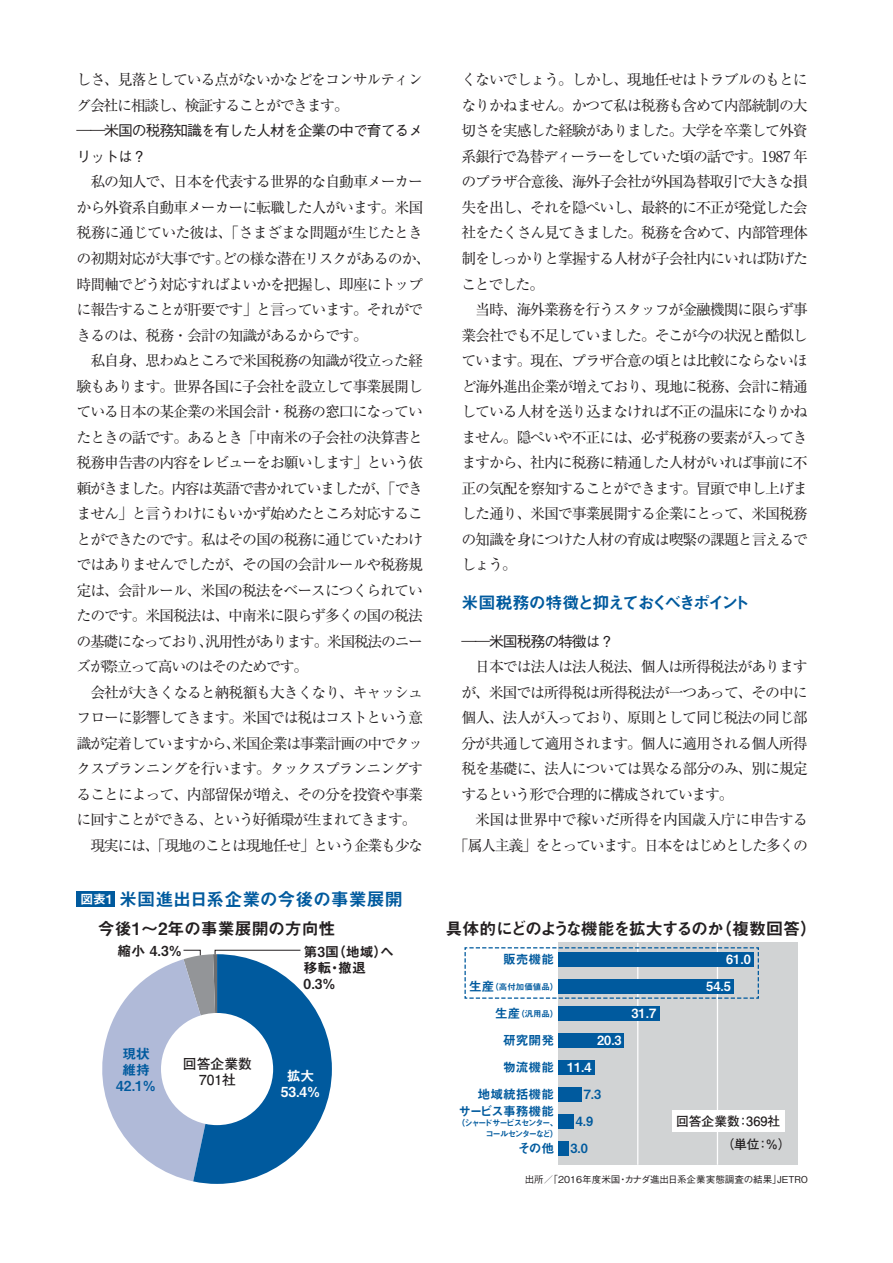
<style>
.page{position:relative;width:893px;height:1263px;background:#fff}
.page>*{position:absolute;margin:0;border:0;box-sizing:border-box;transform-origin:0 0}
.t1{font:18px "Midashi Go Pro MB31 90 pv RKSJ H";color:#005a9e}
.t2{font:16.95px "Midashi Go Pro MB31 90 pv RKSJ H";letter-spacing:-.08em;color:#231f20}
.t3{font:16.95px "Midashi Go Pro MB31 90 pv RKSJ H";letter-spacing:-.12em;color:#005a9e}
.t4{font:16.95px "Midashi Go Pro MB31 90 pv RKSJ H";letter-spacing:-.005em;color:#231f20}
.t5{font:14.85px/25.5px "Ryumin Pro Regular 90 pv RKSJ H";letter-spacing:-.07em;color:#231f20;text-align:justify}
.t6{font:14.85px "Ryumin Pro Regular 90 pv RKSJ H";letter-spacing:-.09em;color:#231f20}
.t7{font:14.85px/25.5px "Ryumin Pro Regular 90 pv RKSJ H";letter-spacing:-.03em;color:#231f20;text-align:right}
.t8{font:14.85px/25.5px "Gothic BBB Pro Medium 90 pv RKSJ H";letter-spacing:-.07em;color:#231f20}
.t9{font:13.8px/15.9px "Midashi Go Pr 6 N MB31 90 pv RKSJ H";color:#231f20}
.t10{font:13.8px/15.9px "Futo Go B101 Pro Bold 90 pv RKSJ H";color:#231f20;text-align:center}
.t11{font:13.8px/15.9px "Midashi Go Pr 6 N MB31 90 pv RKSJ H";color:#005a9e;text-align:center}
.t12{font:13.8px/15.9px "Midashi Go Pr 6 N MB31 90 pv RKSJ H";color:#fff;text-align:center}
.t13{font:12.75px/26.8px "Midashi Go Pr 6 N MB31 90 pv RKSJ H";color:#005a9e;text-align:right}
.t14{font:12.75px/27px "Midashi Go Pr 6 N MB31 90 pv RKSJ H";color:#fff}
.t15{font:12.75px/23.5px "Futo Go B101 Pro Bold 90 pv RKSJ H";color:#231f20}
.t16{font:12.75px "Midashi Go Pr 6 N MB31 90 pv RKSJ H";letter-spacing:-.065em;color:#005a9e}
.t17{font:9.6px "Gothic BBB Pro Medium 90 pv RKSJ H";color:#231f20}
.t18{font:8.55px/10.6px "Midashi Go Pr 6 N MB31 90 pv RKSJ H";letter-spacing:-.18em;color:#005a9e;text-align:right}
.t19{font:8.55px "Midashi Go Pr 6 N MB31 90 pv RKSJ H";letter-spacing:-.15em;color:#005a9e}
.s1{font-size:12.75px;color:#fff}
.s2{font-size:12.75px}
</style>
<div class="page">
<div style="left:558px;top:943px;width:239px;height:222px;background:#d1d3d4"></div>
<hr style="left:717px;top:943px;width:1px;height:222px;background:#fff">
<hr style="left:637px;top:943px;width:1px;height:222px;background:#fff">
<div style="left:77px;top:891px;width:38px;height:16px;background:#005a9e"></div>
<svg style="left:102px;top:950px;width:230px;height:234px"></svg>
<div style="left:558px;top:1140px;width:10px;height:15px;background:#005a9e"></div>
<div style="left:558px;top:1114px;width:16px;height:14px;background:#005a9e"></div>
<div style="left:558px;top:1087px;width:24px;height:14px;background:#005a9e"></div>
<div style="left:558px;top:1060px;width:36px;height:15px;background:#005a9e"></div>
<div style="left:558px;top:1033px;width:66px;height:15px;background:#005a9e"></div>
<div style="left:558px;top:1006px;width:101px;height:15px;background:#005a9e"></div>
<div style="left:672px;top:1110px;width:112px;height:21px;background:#fff"></div>
<svg style="left:464px;top:946px;width:295px;height:53px"></svg>
<p class="t5" style="left:77px;top:69px;width:348px">しさ、見落としている点がないかなどをコンサルティング会社に相談し、検証することができます。</p>
<p class="t8" style="left:77px;top:120px;width:348px">――米国の税務知識を有した人材を企業の中で育てるメリットは？</p>
<p class="t5" style="left:77px;top:171px;width:356px;text-align:left;text-indent:14px">私の知人で、日本を代表する世界的な自動車メーカーから外資系自動車メーカーに転職した人がいます。米国税務に通じていた彼は、「さまざまな問題が生じたときの初期対応が大事です。どの様な潜在リスクがあるのか、時間軸でどう対応すればよいかを把握し、即座にトップに報告することが肝要です」と言っています。それができるのは、税務・会計の知識があるからです。</p>
<p class="t5" style="left:77px;top:350px;width:348px;text-indent:14px">私自身、思わぬところで米国税務の知識が役立った経験もあります。世界各国に子会社を設立して事業展開している日本の某企業の米国会計・税務の窓口になっていたときの話です。あるとき「中南米の子会社の決算書と税務申告書の内容をレビューをお願いします」という依頼がきました。内容は英語で書かれていましたが、「できません」と言うわけにもいかず始めたところ対応することができたのです。私はその国の税務に通じていたわけではありませんでしたが、その国の会計ルールや税務規定は、会計ルール、米国の税法をベースにつくられていたのです。米国税法は、中南米に限らず多くの国の税法の基礎になっており、汎用性があります。米国税法のニーズが際立って高いのはそのためです。</p>
<p class="t5" style="left:90px;top:681px;width:334px">会社が大きくなると納税額も大きくなり、キャッシュ</p>
<p class="t5" style="left:77px;top:707px;width:348px">フローに影響してきます。米国では税はコストという意</p>
<p class="t6" style="left:77px;top:738px;width:348px">識が定着していますから、米国企業は事業計画の中でタッ</p>
<p class="t5" style="left:77px;top:758px;width:348px">クスプランニングを行います。タックスプランニングす</p>
<p class="t5" style="left:77px;top:783px;width:348px">ることによって、内部留保が増え、その分を投資や事業</p>
<p class="t6" style="left:77px;top:814px;width:342px">に回すことができる、という好循環が生まれてきます。</p>
<p class="t6" style="left:90px;top:840px;width:334px">現実には、「現地のことは現地任せ」という企業も少な</p>
<p class="t5" style="left:461px;top:69px;width:348px">くないでしょう。しかし、現地任せはトラブルのもとになりかねません。かつて私は税務も含めて内部統制の大切さを実感した経験がありました。大学を卒業して外資系銀行で為替ディーラーをしていた頃の話です。1987 年のプラザ合意後、海外子会社が外国為替取引で大きな損失を出し、それを隠ぺいし、最終的に不正が発覚した会社をたくさん見てきました。税務を含めて、内部管理体制をしっかりと掌握する人材が子会社内にいれば防げたことでした。</p>
<p class="t5" style="left:461px;top:299px;width:348px;text-indent:14px">当時、海外業務を行うスタッフが金融機関に限らず事業会社でも不足していました。そこが今の状況と酷似しています。現在、プラザ合意の頃とは比較にならないほど海外進出企業が増えており、現地に税務、会計に精通している人材を送り込まなければ不正の温床になりかねません。隠ぺいや不正には、必ず税務の要素が入ってきますから、社内に税務に精通した人材がいれば事前に不正の気配を察知することができます。冒頭で申し上げました通り、米国で事業展開する企業にとって、米国税務の知識を身につけた人材の育成は喫緊の課題と言えるでしょう。</p>
<p class="t3" style="left:461px;top:596px;width:290px">米国税務の特徴と抑えておくべきポイント</p>
<p class="t8" style="left:461px;top:630px;width:155px">――米国税務の特徴は？</p>
<p class="t5" style="left:461px;top:656px;width:348px;text-indent:14px">日本では法人は法人税法、個人は所得税法がありますが、米国では所得税は所得税法が一つあって、その中に個人、法人が入っており、原則として同じ税法の同じ部分が共通して適用されます。個人に適用される個人所得税を基礎に、法人については異なる部分のみ、別に規定するという形で合理的に構成されています。</p>
<p class="t7" style="left:454px;top:809px;width:356px">米国は世界中で稼いだ所得を内国歳入庁に申告する<br>「属人主義」をとっています。日本をはじめとした多くの</p>
<p class="t1" style="left:80px;top:892px;width:324px"><span class="s1">図表1</span> 米国進出日系企業の今後の事業展開</p>
<p class="t4" style="left:98px;top:922px;width:239px">今後1～2年の事業展開の方向性</p>
<p class="t2" style="left:445px;top:922px;width:373px">具体的にどのような機能を拡大するのか（複数回答）</p>
<p class="t9" style="left:118px;top:945px;width:66px">縮小 4.3%</p>
<p class="t9" style="left:304px;top:945px;width:92px">第3国（地域）へ移転・撤退<br>0.3%</p>
<p class="t13" style="left:503px;top:948px;width:53px">販売機能</p>
<p class="t19" style="left:469px;top:983px;width:91px"><span class="s2">生産</span>（高付加価値品）</p>
<p class="t19" style="left:495px;top:1010px;width:65px"><span class="s2">生産</span>（汎用品）</p>
<p class="t13" style="left:478px;top:1028px;width:78px">研究開発<br>物流機能<br>地域統括機能</p>
<p class="t11" style="left:116px;top:1047px;width:41px">現状維持<br>42.1%</p>
<p class="t10" style="left:183px;top:1058px;width:71px">回答企業数<br>701社</p>
<p class="t12" style="left:281px;top:1070px;width:41px">拡大<br>53.4%</p>
<p class="t16" style="left:459px;top:1107px;width:97px">サービス事務機能</p>
<p class="t18" style="left:457px;top:1119px;width:103px">（シャードサービスセンター、コールセンターなど）</p>
<p class="t13" style="left:518px;top:1136px;width:38px">その他</p>
<p class="t14" style="left:597px;top:1029px;width:26px">20.3</p>
<p class="t14" style="left:567px;top:1056px;width:26px">11.4</p>
<p class="t13" style="left:584px;top:1082px;width:19px">7.3</p>
<p class="t13" style="left:576px;top:1109px;width:19px">4.9</p>
<p class="t13" style="left:570px;top:1137px;width:19px">3.0</p>
<p class="t14" style="left:631px;top:1001px;width:26px">31.7</p>
<p class="t14" style="left:706px;top:947px;width:46px;text-indent:20px">61.0<br>54.5</p>
<p class="t15" style="left:721px;top:1111px;width:71px;text-indent:-45px">回答企業数：369社（単位：％）</p>
<p class="t17" style="left:525px;top:1176px;width:285px">出所／「2016年度米国・カナダ進出日系企業実態調査の結果」JETRO</p>
</div>
